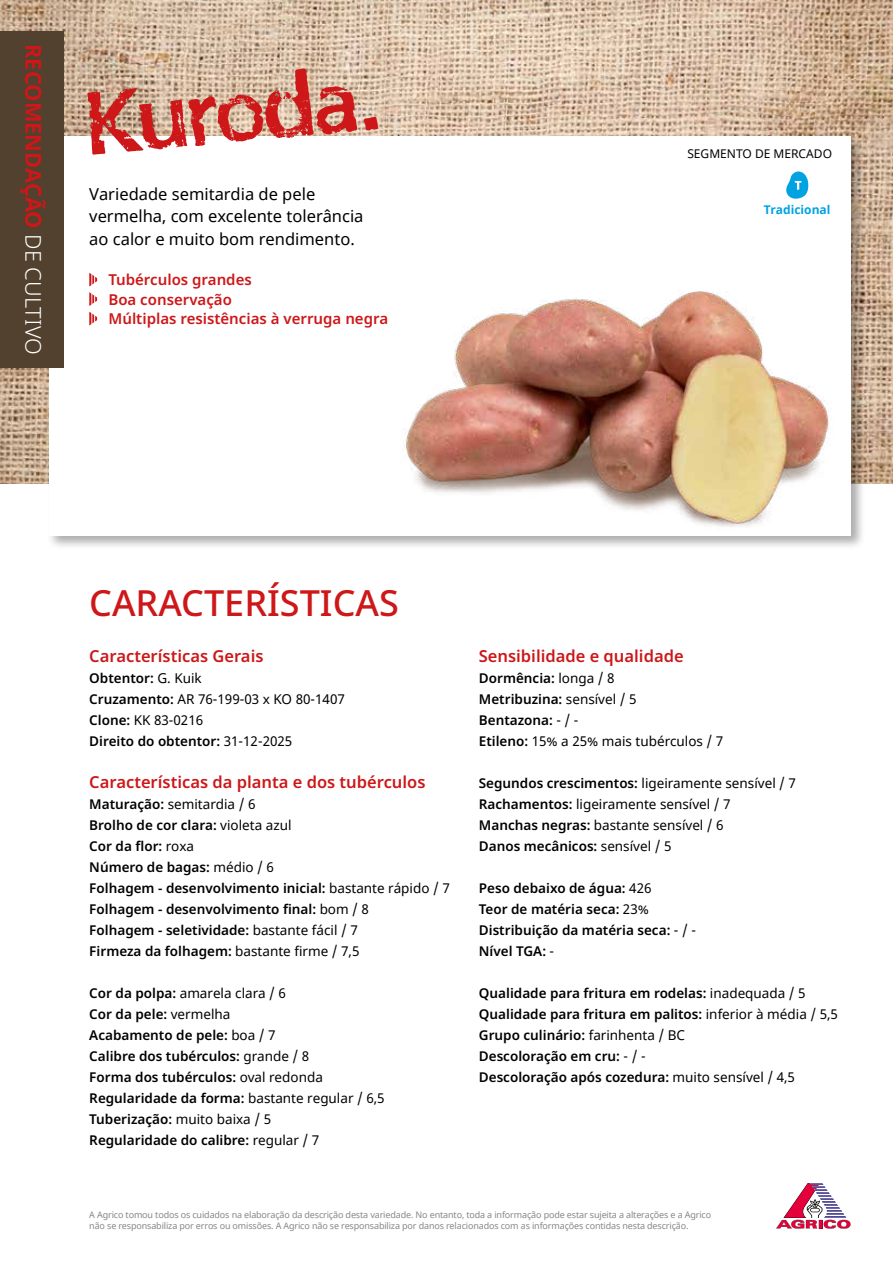
<style>
.page{position:relative;width:893px;height:1263px;background:#fff}
.page>*{position:absolute;margin:0;border:0;box-sizing:border-box;transform-origin:0 0}
.t1{font:90px "Agrico Tuberosum Extended";color:#cd1719}
.t2{font:500 36px "Noto Sans";color:#cd1719}
.t3{font:700 21.75px "Noto Sans";color:#cd1719}
.t4{font:16.5px/22.5px "Noto Sans";color:#000}
.t5{font:600 16.5px "Noto Sans";color:#cd1719}
.t6{font:600 15px/19.5px "Noto Sans";color:#cd1719}
.t7{font:600 13.5px/21px "Noto Sans";color:#000}
.t8{font:13.5px/21px "Noto Sans";color:#000}
.t9{font:12px "Noto Sans";color:#000}
.t10{font:700 12px "Noto Sans";color:#00a3e2}
.t11{font:9px/11.2px "Noto Sans";letter-spacing:-.015em;color:#878787}
.s1{font-weight:300;color:#fff}
.s2{font-weight:600}
.s3{font-weight:400}
</style>
<div class="page">
<img style="left:0;top:0;width:893px;height:483px">
<div style="left:47px;top:134px;width:818px;height:416px;background:#000;opacity:.33"></div>
<div style="left:49px;top:136px;width:801px;height:400px;background:#fff"></div>
<div style="left:0;top:32px;width:64px;height:336px;background:#51412e"></div>
<svg style="left:776px;top:1183px;width:74px;height:46px"></svg>
<img style="left:341px;top:239px;width:538px;height:311px">
<svg style="left:786px;top:171px;width:23px;height:28px"></svg>
<svg style="left:89px;top:273px;width:8px;height:33px"></svg>
<svg style="left:89px;top:312px;width:8px;height:14px"></svg>
<h3 class="t3" style="left:49px;top:44px;width:312px;rotate:90deg">RECOMENDAÇÃO <span class="s1">DE CULTIVO</span></h3>
<h1 class="t1" style="left:80px;top:66px;width:296px;rotate:-5deg">Kuroda .</h1>
<p class="t4" style="left:89px;top:183px;width:276px">Variedade semitardia de pele vermelha, com excelente tolerância ao calor e muito bom rendimento.</p>
<p class="t6" style="left:108px;top:270px;width:281px">Tubérculos grandes<br>Boa conservação<br>Múltiplas resistências à verruga negra</p>
<p class="t9" style="left:687px;top:145px;width:146px">SEGMENTO DE MERCADO</p>
<p class="t10" style="left:764px;top:201px;width:68px">Tradicional</p>
<h2 class="t2" style="left:89px;top:578px;width:311px">CARACTERÍSTICAS</h2>
<p class="t5" style="left:89px;top:644px;width:176px">Características Gerais</p>
<p class="t8" style="left:89px;top:668px;width:257px"><span class="s2">Obtentor:</span> G. Kuik<br><span class="s2">Cruzamento:</span> AR 76-199-03 x KO 80-1407<br><span class="s2">Clone:</span> KK 83-0216<br><span class="s2">Direito do obtentor:</span> 31-12-2025</p>
<p class="t5" style="left:89px;top:770px;width:338px">Características da planta e dos tubérculos</p>
<p class="t7" style="left:89px;top:793px;width:362px">Maturação: <span class="s3">semitardia / 6<br></span>Brolho de cor clara: <span class="s3">violeta azul<br></span>Cor da flor: <span class="s3">roxa<br></span>Número de bagas: <span class="s3">médio / 6<br></span>Folhagem - desenvolvimento inicial: <span class="s3">bastante rápido / 7<br></span>Folhagem - desenvolvimento final: <span class="s3">bom / 8<br></span>Folhagem - seletividade: <span class="s3">bastante fácil / 7<br></span>Firmeza da folhagem: <span class="s3">bastante firme / 7,5</span></p>
<p class="t7" style="left:89px;top:982px;width:297px">Cor da polpa: <span class="s3">amarela clara / 6<br></span>Cor da pele: <span class="s3">vermelha<br></span>Acabamento de pele: <span class="s3">boa / 7<br></span>Calibre dos tubérculos: <span class="s3">grande / 8<br></span>Forma dos tubérculos: <span class="s3">oval redonda<br></span>Regularidade da forma: <span class="s3">bastante regular / 6,5<br></span>Tuberização: <span class="s3">muito baixa / 5<br></span>Regularidade do calibre: <span class="s3">regular / 7</span></p>
<p class="t5" style="left:479px;top:644px;width:206px">Sensibilidade e qualidade</p>
<p class="t8" style="left:479px;top:668px;width:246px"><span class="s2">Dormência:</span> longa / 8<br><span class="s2">Metribuzina:</span> sensível / 5<br><span class="s2">Bentazona:</span> - / -<br><span class="s2">Etileno:</span> 15% a 25% mais tubérculos / 7</p>
<p class="t8" style="left:479px;top:773px;width:319px"><span class="s2">Segundos crescimentos:</span> ligeiramente sensível / 7<br><span class="s2">Rachamentos:</span> ligeiramente sensível / 7<br><span class="s2">Manchas negras:</span> bastante sensível / 6<br><span class="s2">Danos mecânicos:</span> sensível / 5</p>
<p class="t7" style="left:479px;top:877px;width:219px">Peso debaixo de água: <span class="s3">426<br></span>Teor de matéria seca: <span class="s3">23%<br></span>Distribuição da matéria seca: <span class="s3">- / -<br></span>Nível TGA: <span class="s3">-</span></p>
<p class="t7" style="left:479px;top:982px;width:361px">Qualidade para fritura em rodelas: <span class="s3">inadequada / 5<br></span>Qualidade para fritura em palitos: <span class="s3">inferior à média / 5,5<br></span>Grupo culinário: <span class="s3">farinhenta / BC<br></span>Descoloração em cru: <span class="s3">- / -<br></span>Descoloração após cozedura: <span class="s3">muito sensível / 4,5</span></p>
<p class="t11" style="left:89px;top:1209px;width:623px">A Agrico tomou todos os cuidados na elaboração da descrição desta variedade. No entanto, toda a informação pode estar sujeita a alterações e a Agrico não se responsabiliza por erros ou omissões. A Agrico não se responsabiliza por danos relacionados com as informações contidas nesta descrição.</p>
</div>
